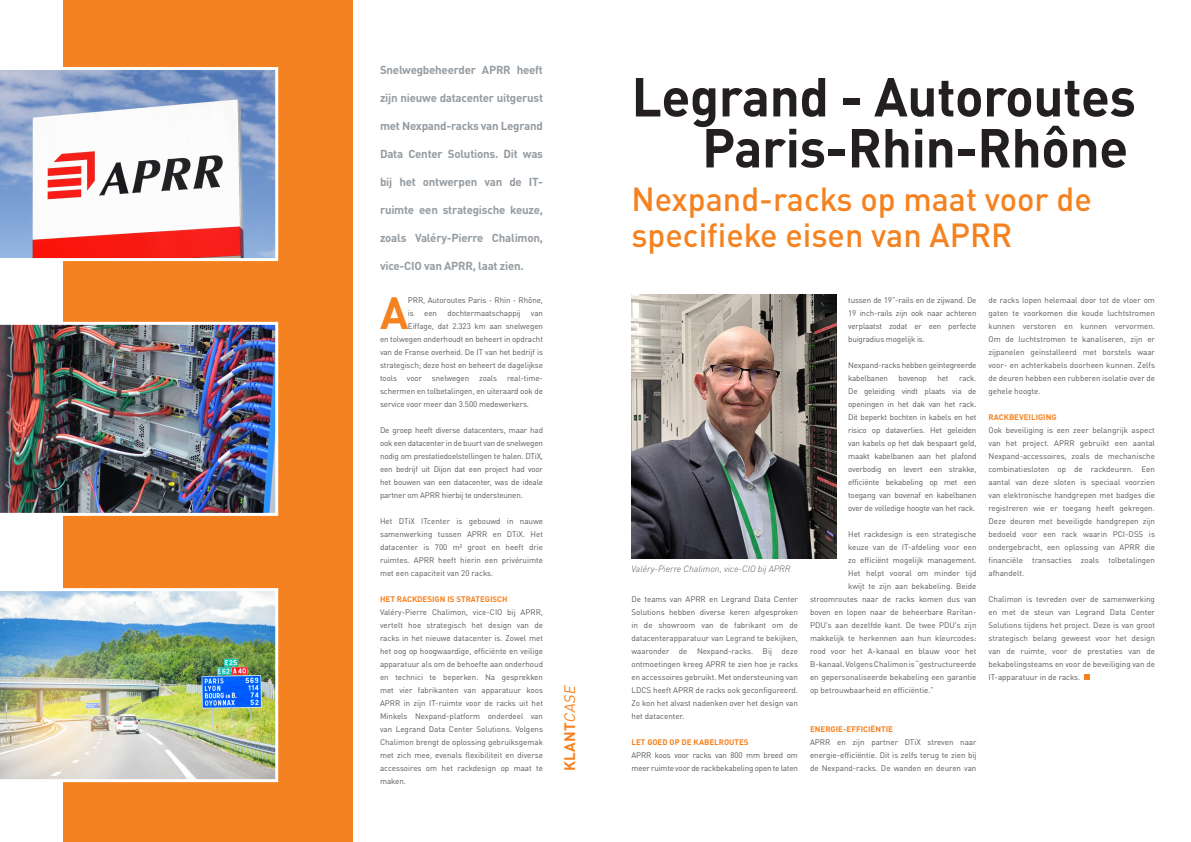
<style>
.page{position:relative;width:1191px;height:842px;background:#fff}
.page>*{position:absolute;margin:0;border:0;box-sizing:border-box;transform-origin:0 0}
.t1{font:700 54px/51px "DIN Pro";letter-spacing:-.01em;color:#231f20;text-align:right}
.t2{font:700 44.5px "DIN Pro";color:#f58220}
.t3{font:500 33px/36px "DIN Pro";color:#f58220}
.t4{font:700 15px "DIN Pro";letter-spacing:.01em;color:#f58220}
.t5{font:700 11.5px "DIN Pro";letter-spacing:-.02em;color:#959ca1}
.t6{font:italic 300 9px "DIN Pro";color:#57585a}
.t7{font:8px/13px "DIN Pro";letter-spacing:-.01em;color:#57585a;text-align:justify}
.t8{font:700 8px "DIN Pro";color:#f58220}
.s1{font-weight:400;font-style:italic}
</style>
<div class="page">
<div style="left:64px;top:0;width:289px;height:842px;background:#f58220"></div>
<svg style="left:1084px;top:674px;width:6px;height:6px"></svg>
<img style="left:631px;top:295px;width:205px;height:263px">
<svg style="left:0;top:67px;width:278px;height:194px;background:#c4b5c5"></svg>
<img style="left:0;top:322px;width:278px;height:194px">
<img style="left:0;top:588px;width:278px;height:194px">
<h3 class="t5" style="left:380px;top:61px;width:164px">Snelwegbeheerder APRR heeft</h3>
<h3 class="t5" style="left:380px;top:89px;width:164px">zijn nieuwe datacenter uitgerust</h3>
<h3 class="t5" style="left:380px;top:117px;width:164px">met Nexpand-racks van Legrand</h3>
<h3 class="t5" style="left:380px;top:145px;width:164px">Data Center Solutions. Dit was</h3>
<h3 class="t5" style="left:380px;top:173px;width:164px">bij het ontwerpen van de IT-</h3>
<h3 class="t5" style="left:380px;top:201px;width:164px">ruimte een strategische keuze,</h3>
<h3 class="t5" style="left:380px;top:229px;width:164px">zoals Valéry-Pierre Chalimon,</h3>
<h3 class="t5" style="left:380px;top:257px;width:145px">vice-CIO van APRR, laat zien.</h3>
<h2 class="t2" style="left:380px;top:275px;width:30px">A</h2>
<p class="t7" style="left:408px;top:292px;width:136px">PRR, Autoroutes Paris - Rhin - Rhône, is</p>
<p class="t7" style="left:424px;top:305px;width:14px">een</p>
<p class="t7" style="left:447px;top:305px;width:75px">dochtermaatschappij</p>
<p class="t7" style="left:531px;top:305px;width:14px">van</p>
<p class="t7" style="left:408px;top:318px;width:136px">Eiffage, dat 2.323 km aan snelwegen</p>
<p class="t7" style="left:380px;top:331px;width:164px">en tolwegen onderhoudt en beheert in opdracht</p>
<p class="t7" style="left:380px;top:344px;width:164px">van de Franse overheid. De IT van het bedrijf is</p>
<p class="t7" style="left:380px;top:357px;width:164px">strategisch; deze host en beheert de dagelijkse</p>
<p class="t7" style="left:380px;top:370px;width:164px">tools voor snelwegen zoals real-time-</p>
<p class="t7" style="left:380px;top:383px;width:164px">schermen en tolbetalingen, en uiteraard ook de</p>
<p class="t7" style="left:380px;top:396px;width:150px">service voor meer dan 3.500 medewerkers.</p>
<p class="t7" style="left:380px;top:422px;width:164px">De groep heeft diverse datacenters, maar had ook een datacenter in de buurt van de snelwegen nodig om prestatiedoelstellingen te halen. DTiX, een bedrijf uit Dijon dat een project had voor het bouwen van een datacenter, was de ideale partner om APRR hierbij te ondersteunen.</p>
<p class="t7" style="left:380px;top:513px;width:164px">Het DTiX ITcenter is gebouwd in nauwe samenwerking tussen APRR en DTiX. Het datacenter is 700 m² groot en heeft drie ruimtes. APRR heeft hierin een privéruimte met een capaciteit van 20 racks.</p>
<p class="t8" style="left:380px;top:592px;width:129px">HET RACKDESIGN IS STRATEGISCH</p>
<p class="t7" style="left:380px;top:604px;width:164px">Valéry-Pierre Chalimon, vice-CIO bij APRR, vertelt hoe strategisch het design van de racks in het nieuwe datacenter is. Zowel met het oog op hoogwaardige, efficiënte en veilige apparatuur als om de behoefte aan onderhoud en technici te beperken. Na gesprekken met vier fabrikanten van apparatuur koos APRR in zijn IT-ruimte voor de racks uit het Minkels Nexpand-platform onderdeel van van Legrand Data Center Solutions. Volgens Chalimon brengt de oplossing gebruiksgemak met zich mee, evenals flexibiliteit en diverse accessoires om het rackdesign op maat te maken.</p>
<h3 class="t4" style="left:557px;top:771px;width:90px;rotate:-90deg">KLANT<span class="s1">CASE</span></h3>
<h1 class="t1" style="left:631px;top:65px;width:506px">Legrand - Autoroutes<br>Paris-Rhin-Rhône</h1>
<h3 class="t3" style="left:631px;top:178px;width:462px">Nexpand-racks op maat voor de specifieke eisen van APRR</h3>
<p class="t6" style="left:631px;top:562px;width:161px">Valéry-Pierre Chalimon, vice-CIO bij APRR</p>
<p class="t7" style="left:631px;top:591px;width:168px">De teams van APRR en Legrand Data Center Solutions hebben diverse keren afgesproken in de showroom van de fabrikant om de datacenterapparatuur van Legrand te bekijken, waaronder de Nexpand-racks. Bij deze ontmoetingen kreeg APRR te zien hoe je racks en accessoires gebruikt. Met ondersteuning van LDCS heeft APRR de racks ook geconfigureerd.<br>Zo kon het alvast nadenken over het design van het datacenter.</p>
<p class="t8" style="left:631px;top:735px;width:119px">LET GOED OP DE KABELROUTES</p>
<p class="t7" style="left:631px;top:747px;width:168px">APRR koos voor racks van 800 mm breed om meer ruimte voor de rackbekabeling open te laten</p>
<p class="t7" style="left:848px;top:292px;width:130px">tussen de 19”-rails en de zijwand. De 19 inch-rails zijn ook naar achteren verplaatst zodat er een perfecte buigradius mogelijk is.</p>
<p class="t7" style="left:848px;top:357px;width:130px">Nexpand-racks hebben geïntegreerde kabelbanen</p>
<p class="t7" style="left:848px;top:370px;width:130px;text-indent:111px">rack.<br>De geleiding vindt plaats via de openingen in het dak van het rack.<br>Dit beperkt bochten in kabels en het risico op dataverlies. Het geleiden van kabels op het dak bespaart geld, maakt kabelbanen aan het plafond overbodig en levert een strakke, efficiënte bekabeling op met een toegang van bovenaf en kabelbanen over de volledige hoogte van het rack.</p>
<p class="t7" style="left:848px;top:526px;width:130px">Het rackdesign is een strategische</p>
<p class="t7" style="left:848px;top:539px;width:130px">keuze van de IT-afdeling voor een</p>
<p class="t7" style="left:848px;top:552px;width:130px">zo efficiënt mogelijk management.</p>
<p class="t7" style="left:848px;top:565px;width:130px">Het helpt vooral om minder tijd</p>
<p class="t7" style="left:848px;top:578px;width:130px">kwijt te zijn aan bekabeling. Beide</p>
<p class="t7" style="left:810px;top:591px;width:168px">stroomroutes naar de racks komen dus van</p>
<p class="t7" style="left:810px;top:604px;width:168px">boven en lopen naar de beheerbare Raritan-</p>
<p class="t7" style="left:810px;top:617px;width:168px">PDU's aan dezelfde kant. De twee PDU's zijn</p>
<p class="t7" style="left:810px;top:630px;width:168px">makkelijk te herkennen aan hun kleurcodes:</p>
<p class="t7" style="left:810px;top:643px;width:168px">rood voor het A-kanaal en blauw voor het</p>
<p class="t7" style="left:810px;top:656px;width:168px">B-kanaal. Volgens Chalimon is “gestructureerde</p>
<p class="t7" style="left:810px;top:669px;width:168px">en gepersonaliseerde bekabeling een garantie</p>
<p class="t7" style="left:810px;top:682px;width:125px">op betrouwbaarheid en efficiëntie.”</p>
<p class="t8" style="left:810px;top:722px;width:84px">ENERGIE-EFFICIËNTIE</p>
<p class="t7" style="left:810px;top:734px;width:168px">APRR en zijn partner DTiX streven naar energie-efficiëntie. Dit is zelfs terug te zien bij de Nexpand-racks. De wanden en deuren van</p>
<p class="t7" style="left:898px;top:370px;width:30px">bovenop</p>
<p class="t7" style="left:937px;top:370px;width:13px">het</p>
<p class="t7" style="left:988px;top:292px;width:168px">de racks lopen helemaal door tot de vloer om gaten te voorkomen die koude luchtstromen kunnen verstoren en kunnen vervormen.<br>Om de luchtstromen te kanaliseren, zijn er zijpanelen geïnstalleerd met borstels waar voor- en achterkabels doorheen kunnen. Zelfs de deuren hebben een rubberen isolatie over de gehele hoogte.</p>
<p class="t8" style="left:988px;top:410px;width:70px">RACKBEVEILIGING</p>
<p class="t7" style="left:988px;top:422px;width:168px">Ook beveiliging is een zeer belangrijk aspect van het project. APRR gebruikt een aantal Nexpand-accessoires, zoals de mechanische combinatiesloten op de rackdeuren. Een aantal van deze sloten is speciaal voorzien van elektronische handgrepen met badges die registreren wie er toegang heeft gekregen.<br>Deze deuren met beveiligde handgrepen zijn bedoeld voor een rack waarin PCI-DSS is ondergebracht, een oplossing van APRR die financiële transacties zoals tolbetalingen afhandelt.</p>
<p class="t7" style="left:988px;top:591px;width:168px">Chalimon is tevreden over de samenwerking en met de steun van Legrand Data Center Solutions tijdens het project. Deze is van groot strategisch belang geweest voor het design van de ruimte, voor de prestaties van de bekabelingsteams en voor de beveiliging van de IT-apparatuur in de racks.</p>
</div>
